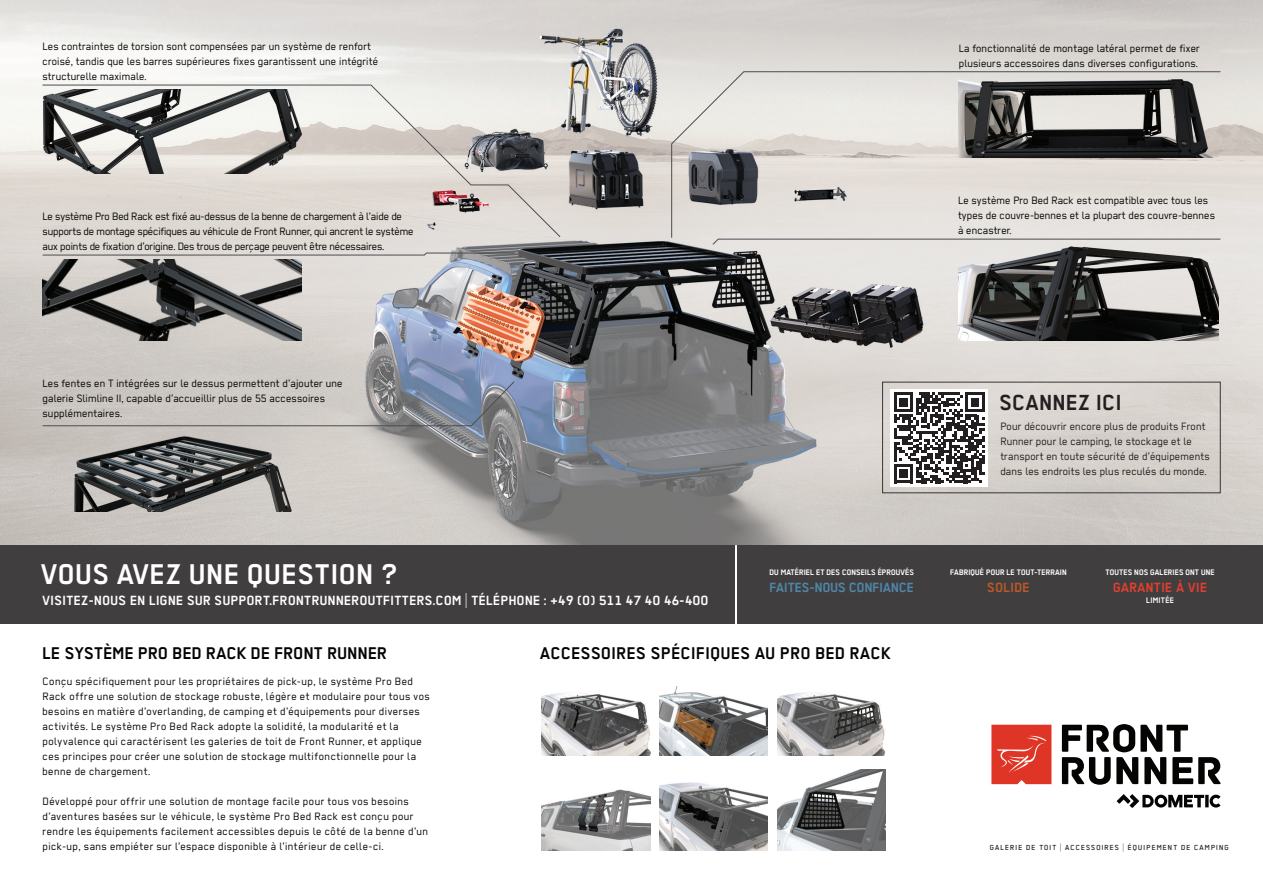
<style>
.page{position:relative;width:1263px;height:893px;background:#fff}
.page>*{position:absolute;margin:0;border:0;box-sizing:border-box;transform-origin:0 0}
.t1{font:700 32.1px "Regular";color:#fff}
.t2{font:700 24.45px "Regular";color:#231f20}
.t3{font:700 19.05px "Regular";color:#040503}
.t4{font:700 15px "Regular";color:#fff}
.t5{font:700 15px "Regular";letter-spacing:-.02em;color:#4e87aa}
.t6{font:700 15px "Regular";color:#e33e30}
.t7{font:700 15px "Regular";color:#bd5928}
.t8{font:12px/15px "Regular";letter-spacing:.03em;color:#040503}
.t9{font:12px/15px "Regular";color:#040503}
.t10{font:12px/15px "Regular";letter-spacing:-.025em;color:#040503}
.t11{font:12px/15px "Regular";color:#231f20}
.t12{font:700 9px "Regular";letter-spacing:-.02em;color:#fff}
.t13{font:700 9px "Regular";color:#fff}
.t14{font:500 8.25px "Regular";letter-spacing:.105em;color:#231f20}
</style>
<div class="page">
<img style="left:0;top:0;width:1263px;height:545px">
<img style="left:959px;top:245px;width:260px;height:95px">
<svg style="left:991px;top:725px;width:60px;height:59px;background:#e14335"></svg>
<svg style="left:1062px;top:724px;width:159px;height:61px"></svg>
<svg style="left:1116px;top:794px;width:104px;height:14px"></svg>
<svg style="left:42px;top:85px;width:519px;height:152px;background:#cac6c2"></svg>
<svg style="left:671px;top:71px;width:550px;height:167px;background:#bfbcb9"></svg>
<svg style="left:712px;top:239px;width:509px;height:6px;background:#d6d3d1"></svg>
<img style="left:43px;top:260px;width:259px;height:81px">
<svg style="left:42px;top:253px;width:473px;height:2px"></svg>
<img style="left:43px;top:431px;width:258px;height:81px">
<svg style="left:42px;top:381px;width:473px;height:45px;background:#b3b3b4"></svg>
<div style="left:882px;top:382px;width:338px;height:111px;border:1px solid #363536"></div>
<img style="left:659px;top:782px;width:109px;height:69px">
<img style="left:777px;top:770px;width:108px;height:81px">
<img style="left:777px;top:692px;width:108px;height:64px">
<img style="left:542px;top:789px;width:108px;height:62px">
<img style="left:659px;top:686px;width:109px;height:70px">
<img style="left:542px;top:693px;width:108px;height:63px">
<div style="left:891px;top:389px;width:97px;height:98px;background:#fff"></div>
<svg style="left:894px;top:393px;width:91px;height:90px"></svg>
<div style="left:0;top:545px;width:735px;height:79px;background:#413e3f"></div>
<div style="left:738px;top:545px;width:525px;height:79px;background:#413e3f"></div>
<p class="t9" style="left:43px;top:38px;width:337px">Les contraintes de torsion sont compensées par un système de renfort croisé, tandis que les barres supérieures fixes garantissent une intégrité structurelle maximale.</p>
<p class="t9" style="left:959px;top:40px;width:243px">La fonctionnalité de montage latéral permet de fixer plusieurs accessoires dans diverses configurations.</p>
<p class="t10" style="left:43px;top:208px;width:372px">Le système Pro Bed Rack est fixé au-dessus de la benne de chargement à l’aide de supports de montage spécifiques au véhicule de Front Runner, qui ancrent le système aux points de fixation d’origine. Des trous de perçage peuvent être nécessaires.</p>
<p class="t9" style="left:958px;top:192px;width:259px">Le système Pro Bed Rack est compatible avec tous les types de couvre-bennes et la plupart des couvre-bennes à encastrer.</p>
<p class="t9" style="left:43px;top:375px;width:302px">Les fentes en T intégrées sur le dessus permettent d’ajouter une galerie Slimline II, capable d’accueillir plus de 55 accessoires supplémentaires.</p>
<h1 class="t1" style="left:41px;top:557px;width:358px">VOUS AVEZ UNE QUESTION ?</h1>
<p class="t4" style="left:43px;top:593px;width:667px">VISITEZ-NOUS EN LIGNE SUR SUPPORT.FRONTRUNNEROUTFITTERS.COM | TÉLÉPHONE : +49 (0) 511 47 40 46-400</p>
<p class="t12" style="left:769px;top:568px;width:146px">DU MATÉRIEL ET DES CONSEILS ÉPROUVÉS</p>
<p class="t5" style="left:769px;top:579px;width:146px">FAITES-NOUS CONFIANCE</p>
<h3 class="t3" style="left:43px;top:642px;width:346px">LE SYSTÈME PRO BED RACK DE FRONT RUNNER</h3>
<h3 class="t3" style="left:540px;top:643px;width:352px">ACCESSOIRES SPÉCIFIQUES AU PRO BED RACK</h3>
<p class="t8" style="left:43px;top:673px;width:389px">Conçu spécifiquement pour les propriétaires de pick-up, le système Pro Bed Rack offre une solution de stockage robuste, légère et modulaire pour tous vos besoins en matière d’overlanding, de camping et d’équipements pour diverses activités. Le système Pro Bed Rack adopte la solidité, la modularité et la polyvalence qui caractérisent les galeries de toit de Front Runner, et applique ces principes pour créer une solution de stockage multifonctionnelle pour la benne de chargement.</p>
<p class="t8" style="left:43px;top:793px;width:387px">Développé pour offrir une solution de montage facile pour tous vos besoins d’aventures basées sur le véhicule, le système Pro Bed Rack est conçu pour rendre les équipements facilement accessibles depuis le côté de la benne d’un pick-up, sans empiéter sur l’espace disponible à l’intérieur de celle-ci.</p>
<h2 class="t2" style="left:999px;top:389px;width:124px">SCANNEZ ICI</h2>
<p class="t11" style="left:1000px;top:419px;width:211px">Pour découvrir encore plus de produits Front Runner pour le camping, le stockage et le transport en toute sécurité de d’équipements dans les endroits les plus reculés du monde.</p>
<p class="t12" style="left:950px;top:568px;width:118px">FABRIQUÉ POUR LE TOUT-TERRAIN</p>
<p class="t7" style="left:987px;top:579px;width:44px">SOLIDE</p>
<p class="t12" style="left:1105px;top:568px;width:111px">TOUTES NOS GALERIES ONT UNE</p>
<p class="t6" style="left:1113px;top:579px;width:96px">GARANTIE À VIE</p>
<p class="t13" style="left:1146px;top:596px;width:30px">LIMITÉE</p>
<p class="t14" style="left:990px;top:843px;width:241px">GALERIE DE TOIT | ACCESSOIRES | ÉQUIPEMENT DE CAMPING</p>
</div>
